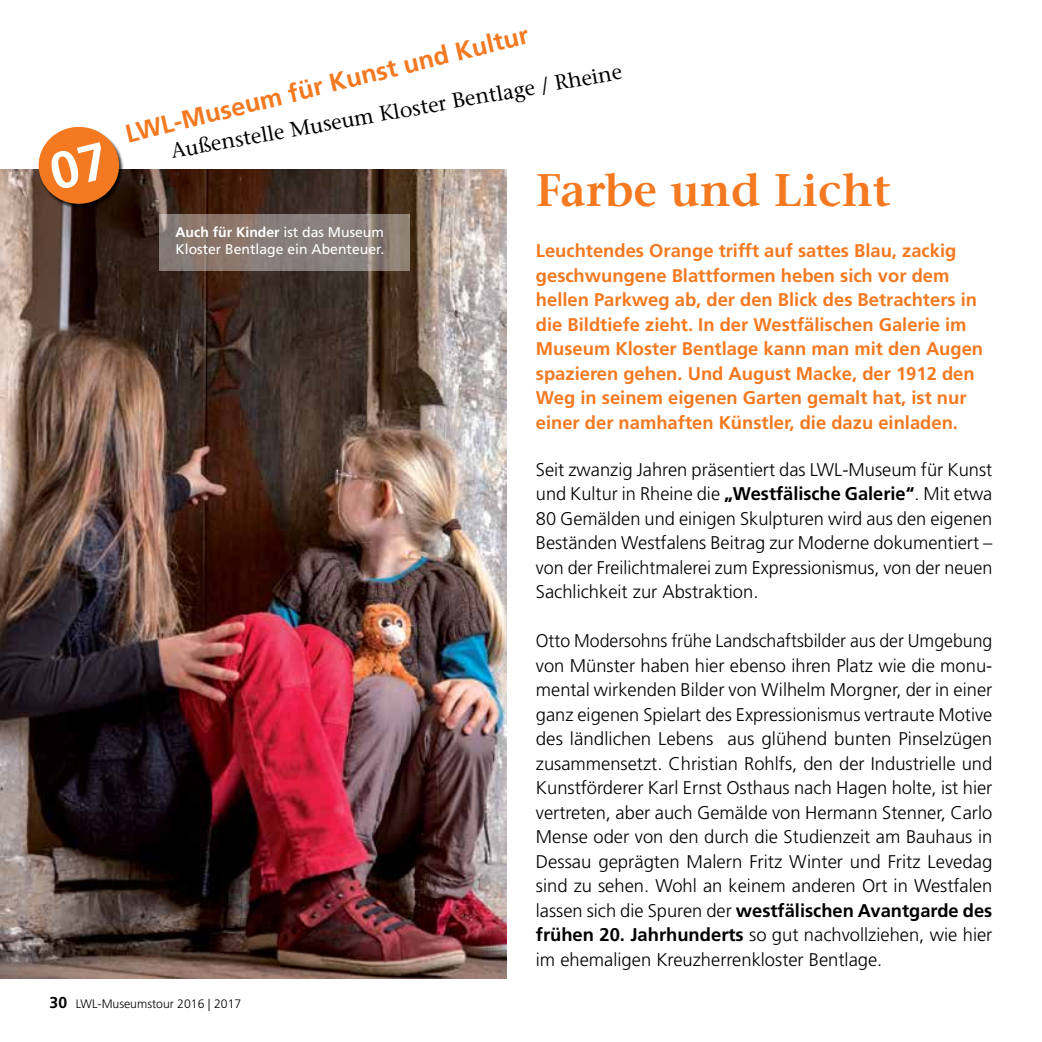
<style>
.page{position:relative;width:1042px;height:1042px;background:#fff}
.page>*{position:absolute;margin:0;border:0;box-sizing:border-box;transform-origin:0 0}
.t1{font:600 45.5px "Stone Serif";color:#f47920}
.t2{font:700 25.38px "Frutiger LT";color:#f47920}
.t3{font:21px "Stone Serif";color:#000}
.t4{font:300 18.38px/24.5px "Frutiger LT";color:#000;text-align:justify;scale:.96 1}
.t5{font:700 18.38px/24.5px "Frutiger LT";color:#f47920}
.t6{font:300 18.38px/24.5px "Frutiger LT";color:#000;text-align:justify}
.t7{font:14px/17.5px "Frutiger LT";color:#fff}
.t8{font:300 12.25px "Frutiger LT";color:#000}
.s1{font-weight:700}
.s2{font-family:"Frutiger";font-weight:700;font-size:15.75px}
</style>
<div class="page">
<img style="left:0;top:170px;width:506px;height:808px">
<div style="left:39px;top:127px;width:85px;height:81px;background:#000;opacity:.75"></div>
<div style="left:39px;top:127px;width:80px;height:77px;background:#f47920;border-radius:50%"></div>
<svg style="left:159px;top:214px;width:250px;height:57px;fill:#8a7e78"></svg>
<h2 class="t2" style="left:122px;top:120px;width:416px;rotate:-14deg">LWL-Museum für Kunst und Kultur</h2>
<p class="t3" style="left:169px;top:138px;width:459px;rotate:-10deg">Außenstelle Museum Kloster Bentlage / Rheine</p>
<p class="t7" style="left:175px;top:223px;width:210px"><span class="s1">Auch für Kinder</span> ist das Museum<br>Kloster Bentlage ein Abenteuer.</p>
<p class="t8" style="left:50px;top:997px;width:193px"><span class="s2">30</span> LWL-Museumstour 2016 | 2017</p>
<h1 class="t1" style="left:536px;top:162px;width:356px">Farbe und Licht</h1>
<p class="t5" style="left:536px;top:239px;width:449px">Leuchtendes Orange trifft auf sattes Blau, zackig geschwungene Blattformen heben sich vor dem hellen Parkweg ab, der den Blick des Betrachters in die Bildtiefe zieht. In der Westfälischen Galerie im Museum Kloster Bentlage kann man mit den Augen spazieren gehen. Und August Macke, der 1912 den Weg in seinem eigenen Garten gemalt hat, ist nur einer der namhaften Künstler, die dazu einladen.</p>
<p class="t6" style="left:536px;top:457px;width:458px">Seit zwanzig Jahren präsentiert das LWL-Museum für Kunst und Kultur in Rheine die <span class="s1">„Westfälische Galerie“</span>. Mit etwa 80 Gemälden und einigen Skulpturen wird aus den eigenen Beständen Westfalens Beitrag zur Moderne dokumentiert – von der Freilichtmalerei zum Expressionismus, von der neuen Sachlichkeit zur Abstraktion.</p>
<p class="t4" style="left:536px;top:629px;width:477px">Otto Modersohns frühe Landschaftsbilder aus der Umgebung von Münster haben hier ebenso ihren Platz wie die monu&shy;mental wirkenden Bilder von Wilhelm Morgner, der in einer ganz eigenen Spielart des Expressionismus vertraute Motive des ländlichen Lebens aus glühend bunten Pinselzügen zusammensetzt. Christian Rohlfs, den der Industrielle und Kunstförderer Karl Ernst Osthaus nach Hagen holte, ist hier vertreten, aber auch Gemälde von Hermann Stenner, Carlo Mense oder von den durch die Studienzeit am Bauhaus in Dessau geprägten Malern Fritz Winter und Fritz Levedag sind zu sehen. Wohl an keinem anderen Ort in Westfalen lassen sich die Spuren der <span class="s1">westfälischen Avantgarde des frühen 20. Jahrhunderts</span> so gut nachvollziehen, wie hier im ehemaligen Kreuzherrenkloster Bentlage.</p>
</div>
